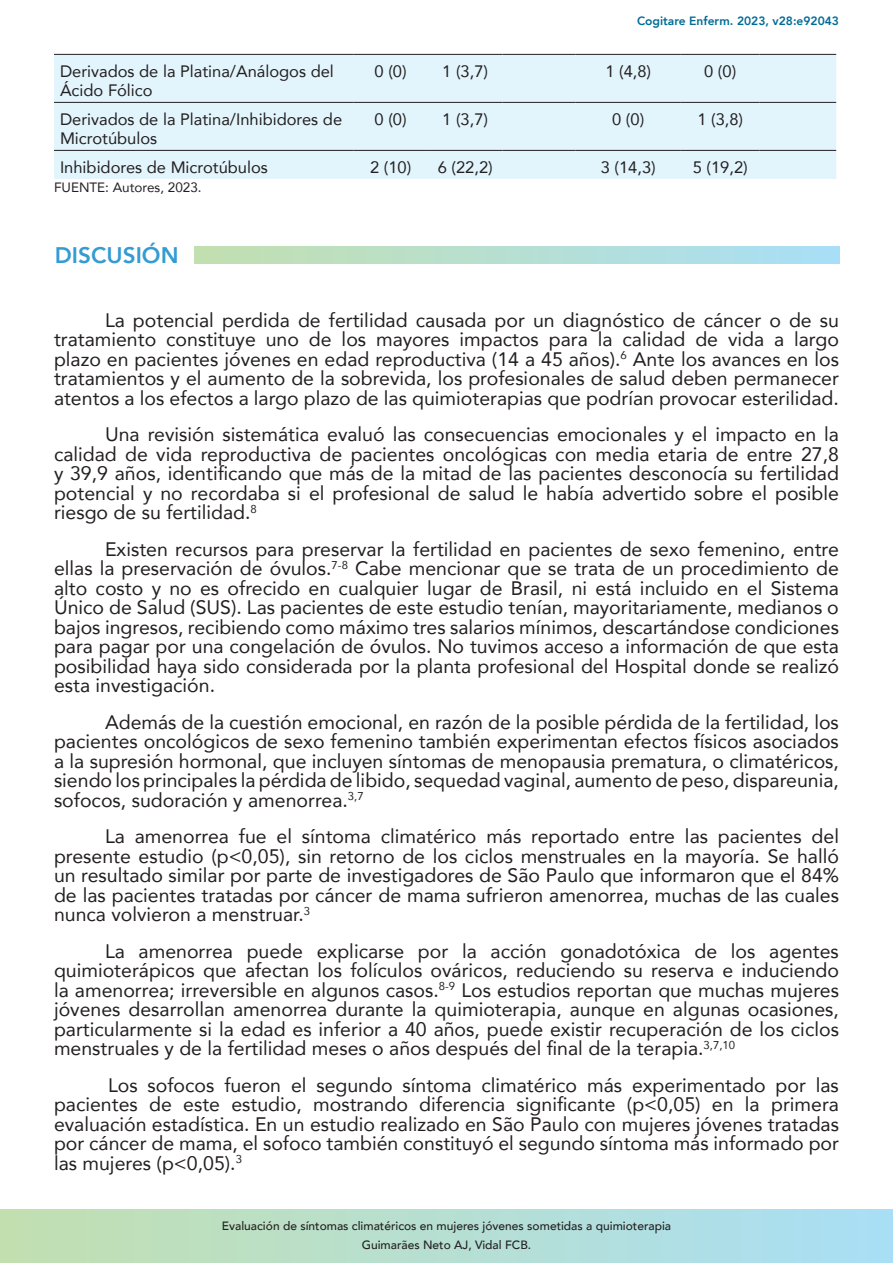
<style>
.page{position:relative;width:893px;height:1263px;background:#fff}
.page>*{position:absolute;margin:0;border:0;box-sizing:border-box;transform-origin:0 0}
.t1{font:800 22.5px "Avenir";color:#349bd3}
.t2{font:19.5px/19.5px "Avenir";color:#231f20;text-align:justify}
.t3{font:16.5px/19.5px "Avenir";color:#231f20}
.t4{font:13.5px "Avenir";color:#231f20}
.t5{font:500 12px/18.6px "Avenir";color:#231f20;text-align:center}
.t6{font:800 12px "Avenir";color:#006c95}
</style>
<div class="page">
<svg style="left:0;top:1209px;width:893px;height:54px;background:#b6dfd2"></svg>
<div style="left:54px;top:55px;width:782px;height:124px;background:#e2f4fc"></div>
<hr style="left:54px;top:54px;width:299px;height:1px;background:#231f20">
<hr style="left:353px;top:54px;width:75px;height:1px;background:#231f20">
<hr style="left:428px;top:54px;width:74px;height:1px;background:#231f20">
<hr style="left:502px;top:54px;width:74px;height:1px;background:#231f20">
<hr style="left:576px;top:54px;width:105px;height:1px;background:#231f20">
<hr style="left:681px;top:54px;width:79px;height:1px;background:#231f20">
<hr style="left:760px;top:54px;width:76px;height:1px;background:#231f20">
<hr style="left:54px;top:102px;width:299px;height:1px;background:#231f20">
<hr style="left:353px;top:102px;width:75px;height:1px;background:#231f20">
<hr style="left:428px;top:102px;width:74px;height:1px;background:#231f20">
<hr style="left:502px;top:102px;width:74px;height:1px;background:#231f20">
<hr style="left:576px;top:102px;width:105px;height:1px;background:#231f20">
<hr style="left:681px;top:102px;width:79px;height:1px;background:#231f20">
<hr style="left:760px;top:102px;width:76px;height:1px;background:#231f20">
<hr style="left:54px;top:150px;width:299px;height:1px;background:#231f20">
<hr style="left:353px;top:150px;width:75px;height:1px;background:#231f20">
<hr style="left:428px;top:150px;width:74px;height:1px;background:#231f20">
<hr style="left:502px;top:150px;width:74px;height:1px;background:#231f20">
<hr style="left:576px;top:150px;width:105px;height:1px;background:#231f20">
<hr style="left:681px;top:150px;width:79px;height:1px;background:#231f20">
<hr style="left:760px;top:150px;width:76px;height:1px;background:#231f20">
<div style="left:194px;top:247px;width:646px;height:16px;background:linear-gradient(to right,#c3dfaf,#a9dff7)"></div>
<p class="t6" style="left:637px;top:10px;width:203px">Cogitare Enferm. 2023, v28:e92043</p>
<p class="t3" style="left:60px;top:61px;width:275px">Derivados de la Platina/Análogos del<br>Ácido Fólico</p>
<p class="t3" style="left:375px;top:61px;width:34px">0 (0)</p>
<p class="t3" style="left:442px;top:61px;width:47px">1 (3,7)</p>
<p class="t3" style="left:605px;top:61px;width:47px">1 (4,8)</p>
<p class="t3" style="left:704px;top:61px;width:34px">0 (0)</p>
<p class="t3" style="left:60px;top:109px;width:284px">Derivados de la Platina/Inhibidores de<br>Microtúbulos</p>
<p class="t3" style="left:375px;top:109px;width:34px">0 (0)</p>
<p class="t3" style="left:442px;top:109px;width:47px">1 (3,7)</p>
<p class="t3" style="left:612px;top:109px;width:34px">0 (0)</p>
<p class="t3" style="left:697px;top:109px;width:47px">1 (3,8)</p>
<p class="t3" style="left:60px;top:157px;width:209px">Inhibidores de Microtúbulos</p>
<p class="t3" style="left:370px;top:157px;width:43px">2 (10)</p>
<p class="t3" style="left:438px;top:157px;width:57px">6 (22,2)</p>
<p class="t3" style="left:601px;top:157px;width:57px">3 (14,3)</p>
<p class="t3" style="left:693px;top:157px;width:57px">5 (19,2)</p>
<p class="t4" style="left:54px;top:177px;width:149px">FUENTE: Autores, 2023.</p>
<p class="t1" style="left:55px;top:235px;width:125px">DISCUSIÓN</p>
<p class="t2" style="left:54px;top:309px;width:786px;text-indent:51px">La potencial perdida de fertilidad causada por un diagnóstico de cáncer o de su tratamiento constituye uno de los mayores impactos para la calidad de vida a largo plazo en pacientes jóvenes en edad reproductiva (14 a 45 años).<sup>6</sup> Ante los avances en los tratamientos y el aumento de la sobrevida, los profesionales de salud deben permanecer atentos a los efectos a largo plazo de las quimioterapias que podrían provocar esterilidad.</p>
<p class="t2" style="left:54px;top:424px;width:787px;text-indent:51px">Una revisión sistemática evaluó las consecuencias emocionales y el impacto en la calidad de vida reproductiva de pacientes oncológicas con media etaria de entre 27,8 y 39,9 años, identificando que más de la mitad de las pacientes desconocía su fertilidad potencial y no recordaba si el profesional de salud le había advertido sobre el posible riesgo de su fertilidad.<sup>8</sup></p>
<p class="t2" style="left:54px;top:538px;width:787px;text-indent:51px">Existen recursos para preservar la fertilidad en pacientes de sexo femenino, entre ellas la preservación de óvulos.<sup>7-8</sup> Cabe mencionar que se trata de un procedimiento de alto costo y no es ofrecido en cualquier lugar de Brasil, ni está incluido en el Sistema Único de Salud (SUS). Las pacientes de este estudio tenían, mayoritariamente, medianos o bajos ingresos, recibiendo como máximo tres salarios mínimos, descartándose condiciones para pagar por una congelación de óvulos. No tuvimos acceso a información de que esta posibilidad haya sido considerada por la planta profesional del Hospital donde se realizó esta investigación.</p>
<p class="t2" style="left:54px;top:711px;width:786px;text-indent:51px">Además de la cuestión emocional, en razón de la posible pérdida de la fertilidad, los pacientes oncológicos de sexo femenino también experimentan efectos físicos asociados a la supresión hormonal, que incluyen síntomas de menopausia prematura, o climatéricos, siendo los principales la pérdida de libido, sequedad vaginal, aumento de peso, dispareunia, sofocos, sudoración y amenorrea.<sup>3,7</sup></p>
<p class="t2" style="left:54px;top:826px;width:787px;text-indent:51px">La amenorrea fue el síntoma climatérico más reportado entre las pacientes del presente estudio (p&lt;0,05), sin retorno de los ciclos menstruales en la mayoría. Se halló un resultado similar por parte de investigadores de São Paulo que informaron que el 84% de las pacientes tratadas por cáncer de mama sufrieron amenorrea, muchas de las cuales nunca volvieron a menstruar.<sup>3</sup></p>
<p class="t2" style="left:54px;top:940px;width:786px;text-indent:51px">La amenorrea puede explicarse por la acción gonadotóxica de los agentes quimioterápicos que afectan los folículos ováricos, reduciendo su reserva e induciendo la amenorrea; irreversible en algunos casos.<sup>8-9</sup> Los estudios reportan que muchas mujeres jóvenes desarrollan amenorrea durante la quimioterapia, aunque en algunas ocasiones, particularmente si la edad es inferior a 40 años, puede existir recuperación de los ciclos menstruales y de la fertilidad meses o años después del final de la terapia.<sup>3,7,10</sup></p>
<p class="t2" style="left:54px;top:1074px;width:786px;text-indent:54px">Los sofocos fueron el segundo síntoma climatérico más experimentado por las pacientes de este estudio, mostrando diferencia significante (p&lt;0,05) en la primera evaluación estadística. En un estudio realizado en São Paulo con mujeres jóvenes tratadas por cáncer de mama, el sofoco también constituyó el segundo síntoma más informado por las mujeres (p&lt;0,05).<sup>3</sup></p>
<p class="t5" style="left:222px;top:1216px;width:451px">Evaluación de síntomas climatéricos en mujeres jóvenes sometidas a quimioterapia<br>Guimarães Neto AJ, Vidal FCB.</p>
</div>
